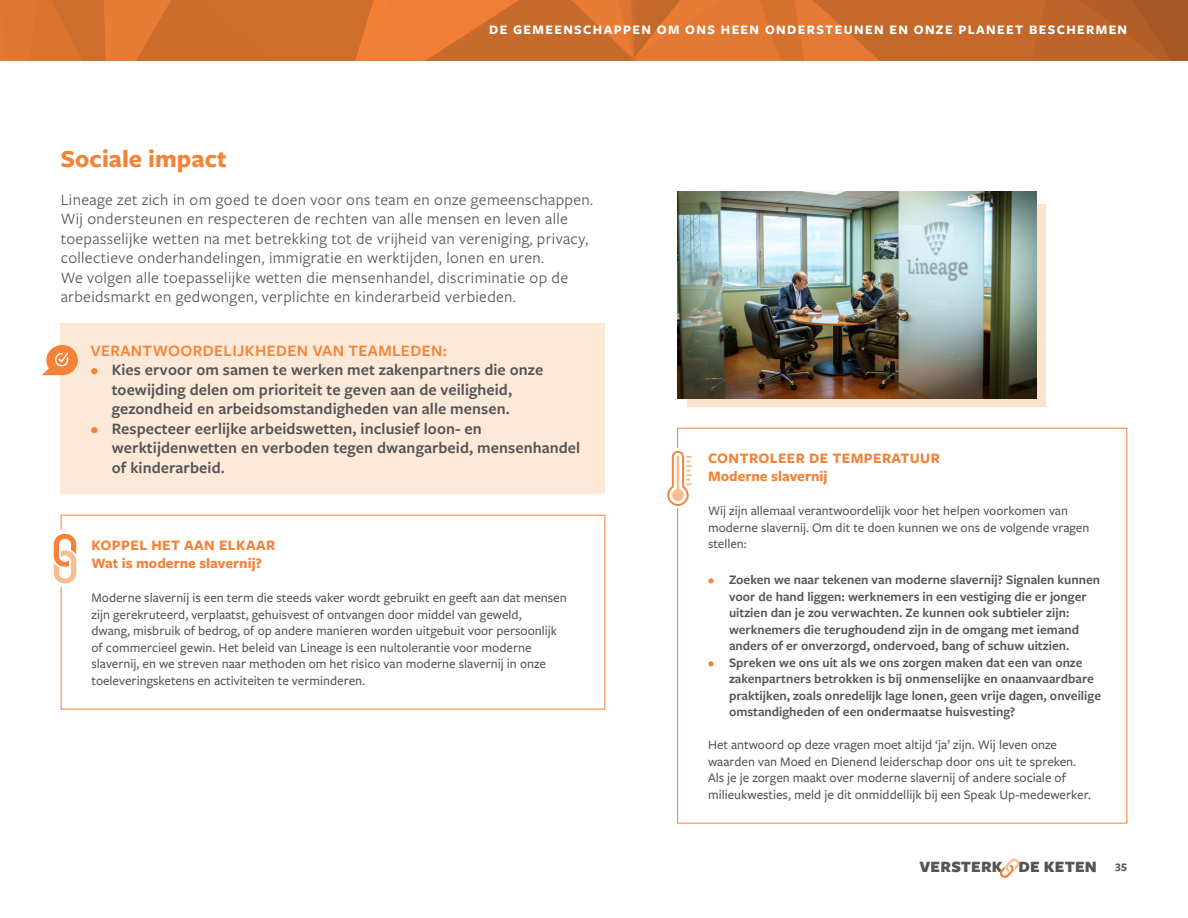
<style>
.page{position:relative;width:1188px;height:918px;background:#fff}
.page>*{position:absolute;margin:0;border:0;box-sizing:border-box;transform-origin:0 0}
.t1{font:700 25.5px "Freight Sans Pro";letter-spacing:.005em;color:#f48237}
.t2{font:16.5px/19.5px "Freight Sans Pro";letter-spacing:.02em;color:#535558}
.t3{font:600 16.5px/19.5px "Freight Sans Pro";letter-spacing:.005em;color:#535558}
.t4{font:600 16.5px "Freight Sans Pro";letter-spacing:.025em;color:#f48237}
.t5{font:900 16.35px "Freight Sans Pro";letter-spacing:.01em;color:#535558}
.t6{font:700 15px/18px "Freight Sans Pro";color:#f48237}
.t7{font:500 13.5px/16.5px "Freight Sans Pro";color:#535558}
.t8{font:600 13.5px/16.5px "Freight Sans Pro";color:#535558}
.t9{font:700 13.5px "Freight Sans Pro";letter-spacing:.1em;color:#fff}
.s1{color:#f48237}
.s2{font-weight:700;font-size:12px}
</style>
<div class="page">
<svg style="left:999px;top:859px;width:21px;height:19px"></svg>
<svg style="left:0;top:0;width:1188px;height:61px;background:#d16f2e"></svg>
<div style="left:61px;top:323px;width:544px;height:171px;background:#fee9d8"></div>
<div style="left:687px;top:204px;width:359px;height:203px;background:#fee2cc"></div>
<img style="left:678px;top:192px;width:359px;height:206px">
<svg style="left:54px;top:534px;width:22px;height:50px"></svg>
<svg style="left:667px;top:451px;width:25px;height:55px"></svg>
<svg style="left:42px;top:345px;width:36px;height:30px"></svg>
<p class="t9" style="left:489px;top:20px;width:640px">DE GEMEENSCHAPPEN OM ONS HEEN ONDERSTEUNEN EN ONZE PLANEET BESCHERMEN</p>
<h1 class="t1" style="left:61px;top:141px;width:168px">Sociale impact</h1>
<p class="t2" style="left:61px;top:189px;width:534px">Lineage zet zich in om goed te doen voor ons team en onze gemeenschappen.<br>Wij ondersteunen en respecteren de rechten van alle mensen en leven alle toepasselijke wetten na met betrekking tot de vrijheid van vereniging, privacy, collectieve onderhandelingen, immigratie en werktijden, lonen en uren.<br>We volgen alle toepasselijke wetten die mensenhandel, discriminatie op de arbeidsmarkt en gedwongen, verplichte en kinderarbeid verbieden.</p>
<p class="t4" style="left:91px;top:339px;width:358px">VERANTWOORDELIJKHEDEN VAN TEAMLEDEN:</p>
<p class="t3" style="left:112px;top:360px;width:433px;text-indent:-21px"><span class="s1">•</span> Kies ervoor om samen te werken met zakenpartners die onze toewijding delen om prioriteit te geven aan de veiligheid, gezondheid en arbeidsomstandigheden van alle mensen.</p>
<p class="t3" style="left:112px;top:418px;width:470px;text-indent:-21px"><span class="s1">•</span> Respecteer eerlijke arbeidswetten, inclusief loon- en werktijdenwetten en verboden tegen dwangarbeid, mensenhandel of kinderarbeid.</p>
<p class="t6" style="left:92px;top:535px;width:186px">KOPPEL HET AAN ELKAAR<br>Wat is moderne slavernij?</p>
<p class="t7" style="left:92px;top:589px;width:477px">Moderne slavernij is een term die steeds vaker wordt gebruikt en geeft aan dat mensen zijn gerekruteerd, verplaatst, gehuisvest of ontvangen door middel van geweld,<br>dwang, misbruik of bedrog, of op andere manieren worden uitgebuit voor persoonlijk of commercieel gewin. Het beleid van Lineage is een nultolerantie voor moderne slavernij, en we streven naar methoden om het risico van moderne slavernij in onze toeleveringsketens en activiteiten te verminderen.</p>
<p class="t6" style="left:708px;top:448px;width:234px">CONTROLEER DE TEMPERATUUR<br>Moderne slavernij</p>
<p class="t7" style="left:708px;top:502px;width:383px">Wij zijn allemaal verantwoordelijk voor het helpen voorkomen van moderne slavernij. Om dit te doen kunnen we ons de volgende vragen stellen:</p>
<p class="t8" style="left:729px;top:571px;width:373px;text-indent:-21px"><span class="s1">•</span> Zoeken we naar tekenen van moderne slavernij? Signalen kunnen voor de hand liggen: werknemers in een vestiging die er jonger uitzien dan je zou verwachten. Ze kunnen ook subtieler zijn: werknemers die terughoudend zijn in de omgang met iemand anders of er onverzorgd, ondervoed, bang of schuw uitzien.</p>
<p class="t8" style="left:729px;top:654px;width:374px;text-indent:-21px"><span class="s1">•</span> Spreken we ons uit als we ons zorgen maken dat een van onze zakenpartners betrokken is bij onmenselijke en onaanvaardbare praktijken, zoals onredelijk lage lonen, geen vrije dagen, onveilige omstandigheden of een ondermaatse huisvesting?</p>
<p class="t7" style="left:708px;top:736px;width:385px">Het antwoord op deze vragen moet altijd ‘ja’ zijn. Wij leven onze waarden van Moed en Dienend leiderschap door ons uit te spreken.<br>Als je je zorgen maakt over moderne slavernij of andere sociale of milieukwesties, meld je dit onmiddellijk bij een Speak Up-medewerker.</p>
<p class="t5" style="left:919px;top:856px;width:209px">VERSTERK DE KETEN <span class="s2">35</span></p>
</div>
